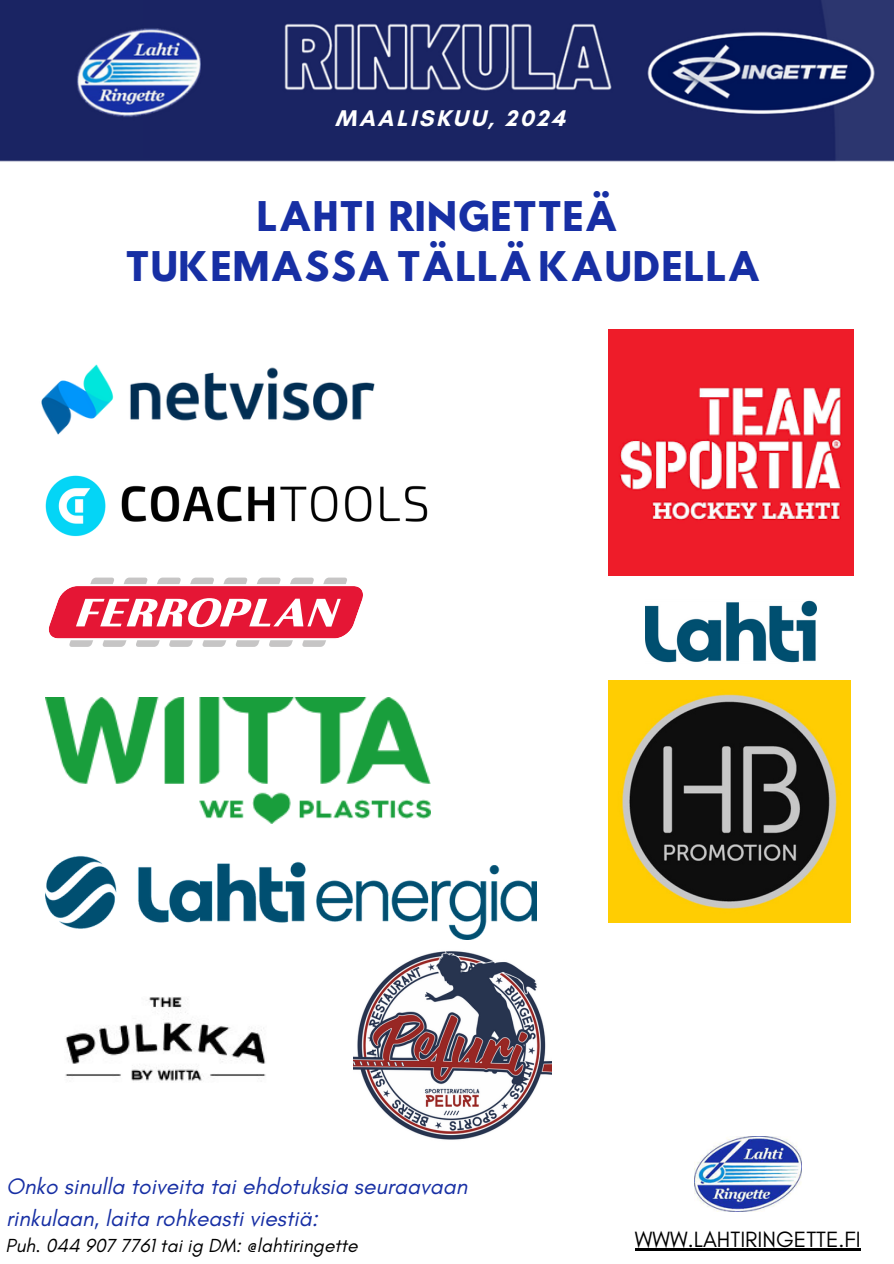
<style>
.page{position:relative;width:894px;height:1264px;background:#fff}
.page>*{position:absolute;margin:0;border:0;box-sizing:border-box;transform-origin:0 0}
.t1{font:36.3px/50.1px "Hussar Bd";color:#172fa4;text-align:center}
.t2{font:700 23.1px "Glacial Indifference";letter-spacing:.115em;color:#fff}
.t3{font:italic 22.8px/31.5px "Glacial Indifference";color:#172fa4}
.t4{font:22.5px "Glacial Indifference";color:#000}
.t5{font:italic 19.35px "Glacial Indifference";color:#000}
</style>
<div class="page">
<img style="left:0;top:0;width:893px;height:162px">
<img style="left:46px;top:475px;width:382px;height:62px">
<img style="left:608px;top:330px;width:245px;height:245px">
<svg style="left:48px;top:577px;width:315px;height:70px"></svg>
<img style="left:46px;top:697px;width:385px;height:126px">
<img style="left:608px;top:680px;width:242px;height:242px">
<img style="left:645px;top:600px;width:171px;height:63px">
<img style="left:41px;top:364px;width:334px;height:71px">
<img style="left:354px;top:951px;width:198px;height:189px">
<img style="left:65px;top:997px;width:201px;height:84px">
<img style="left:694px;top:1136px;width:107px;height:75px">
<img style="left:46px;top:856px;width:490px;height:83px">
<hr style="left:634px;top:1248px;width:226px;height:2px;background:#000">
<p class="t2" style="left:335px;top:104px;width:231px">MAALISKUU, 2024</p>
<h1 class="t1" style="left:125px;top:196px;width:637px">LAHTI RINGETTEÄ<br>TUKEMASSA TÄLLÄ KAUDELLA</h1>
<p class="t3" style="left:6px;top:1170px;width:463px">Onko sinulla toiveita tai ehdotuksia seuraavaan rinkulaan, laita rohkeasti viestiä:</p>
<p class="t5" style="left:6px;top:1233px;width:353px">Puh. 044 907 7761 tai ig DM: @lahtiringette</p>
<p class="t4" style="left:634px;top:1225px;width:227px">WWW.LAHTIRINGETTE.FI</p>
</div>
